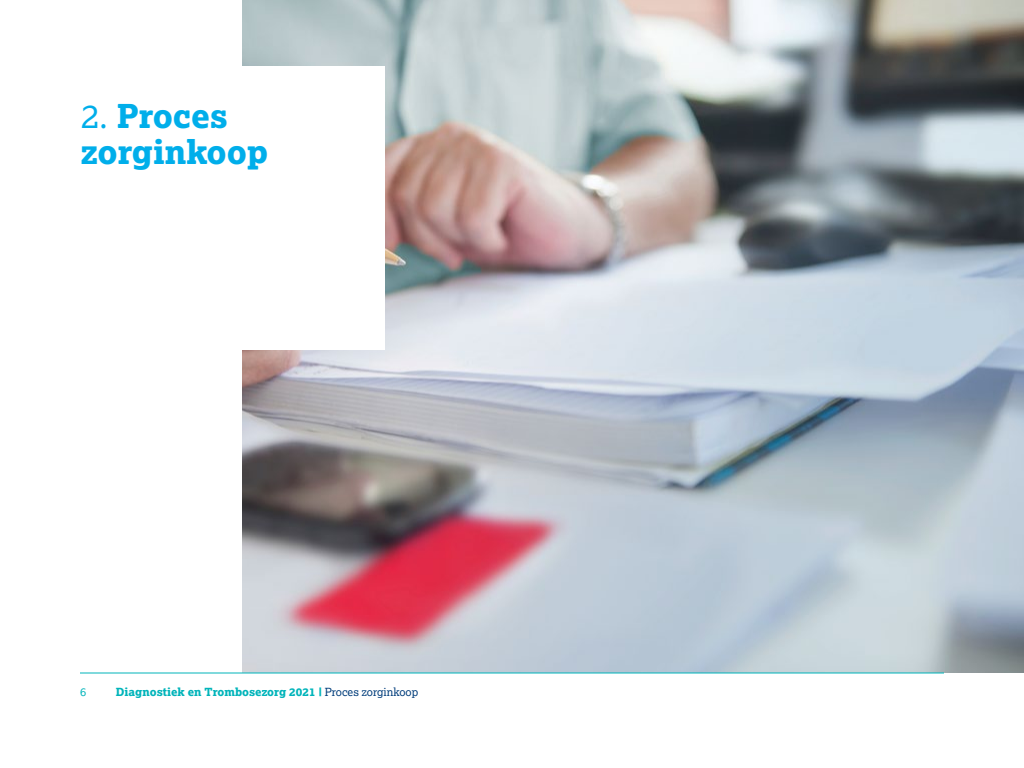
<style>
.page{position:relative;width:1024px;height:768px;background:#fff}
.page>*{position:absolute;margin:0;border:0;box-sizing:border-box;transform-origin:0 0}
.t1{font:800 33px/36px "Lexia";color:#00aeea}
.t2{font:800 11.2px "Lexia";color:#00b4ba}
.t3{font:11.2px "Lexia";color:#00b4ba}
.s1{font-weight:400}
.s2{font-weight:400;color:#003d7b}
</style>
<div class="page">
<img style="left:242px;top:0;width:782px;height:673px">
<div style="left:44px;top:66px;width:340px;height:283px;background:#fff"></div>
<hr style="left:80px;top:672px;width:864px;height:2px;background:#00b4ba">
<h1 class="t1" style="left:81px;top:97px;width:189px"><span class="s1">2.</span> Proces zorginkoop</h1>
<p class="t3" style="left:80px;top:685px;width:8px">6</p>
<p class="t2" style="left:116px;top:685px;width:304px">Diagnostiek en Trombosezorg 2021 | <span class="s2">Proces zorginkoop</span></p>
</div>
